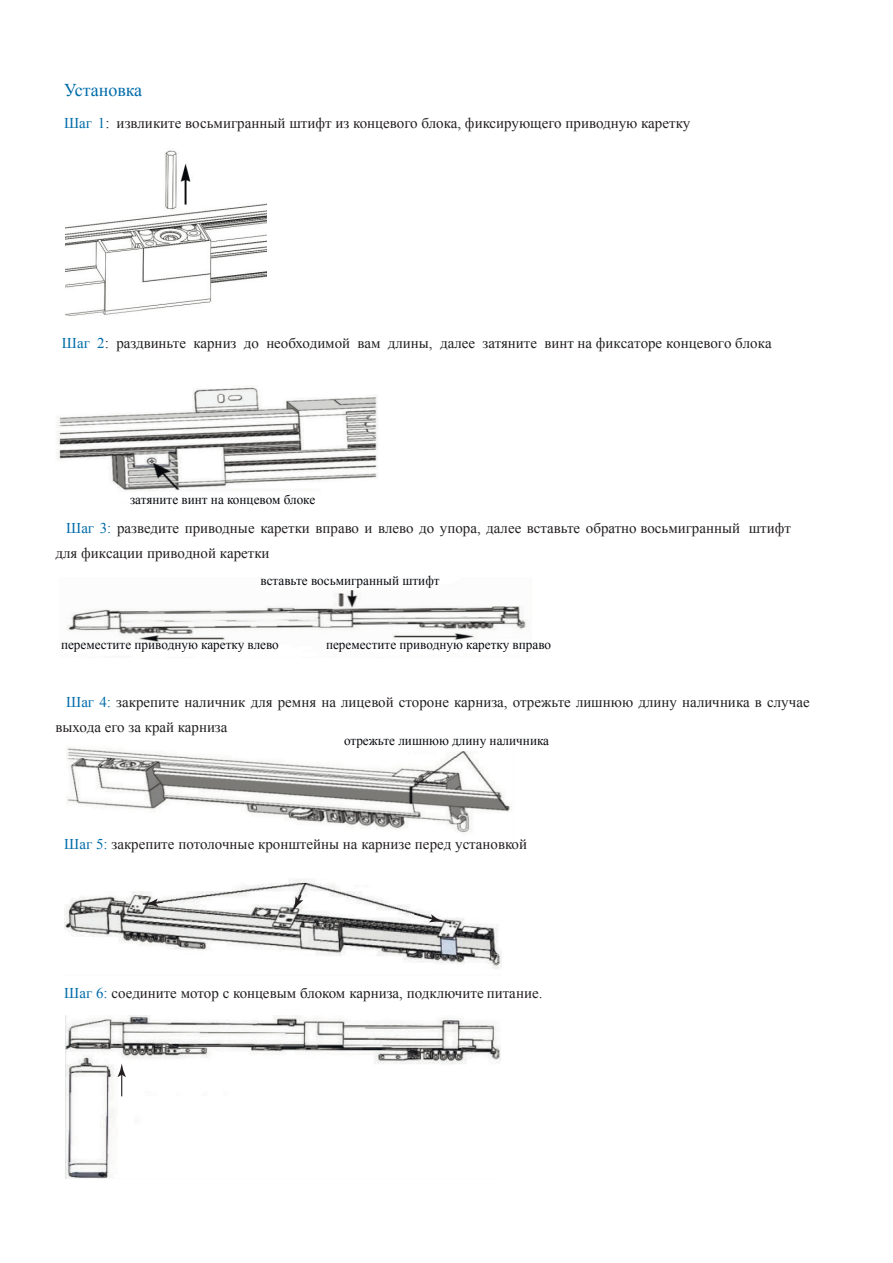
<style>
.page{position:relative;width:893px;height:1263px;background:#fff}
.page>*{position:absolute;margin:0;border:0;box-sizing:border-box;transform-origin:0 0}
.t1{font:18px "Times New Roman";color:#006ca9}
.t2{font:15px/25.2px "Times New Roman";color:#231f20}
.t3{font:15px "Times New Roman";color:#006ca9}
.t4{font:13.5px "Times New Roman";color:#07090e}
.s1{color:#231f20}
.s2{color:#006ca9}
</style>
<div class="page">
<img style="left:65px;top:150px;width:201px;height:166px">
<img style="left:58px;top:387px;width:319px;height:104px">
<img style="left:61px;top:590px;width:466px;height:60px">
<img style="left:67px;top:748px;width:443px;height:85px">
<img style="left:65px;top:878px;width:437px;height:91px">
<img style="left:66px;top:1016px;width:435px;height:163px">
<svg style="left:118px;top:1063px;width:8px;height:33px"></svg>
<svg style="left:145px;top:899px;width:19px;height:8px"></svg>
<svg style="left:413px;top:913px;width:30px;height:9px"></svg>
<svg style="left:293px;top:893px;width:10px;height:18px"></svg>
<p class="t1" style="left:64px;top:78px;width:80px">Установка</p>
<p class="t3" style="left:64px;top:113px;width:47px">Шаг 1<span class="s1">:</span></p>
<p class="t2" style="left:117px;top:110px;width:575px">извликите восьмигранный штифт из концевого блока, фиксирующего приводную каретку</p>
<p class="t2" style="left:62px;top:330px;width:711px"><span class="s2">Шаг 2</span>: раздвиньте карниз до необходимой вам длины, далее затяните винт на фиксаторе концевого блока</p>
<p class="t4" style="left:130px;top:491px;width:187px">затяните винт на концевом блоке</p>
<p class="t2" style="left:55px;top:515px;width:737px;text-indent:11px"><span class="s2">Шаг 3:</span> разведите приводные каретки вправо и влево до упора, далее вставьте обратно восьмигранный штифт для фиксации приводной каретки</p>
<p class="t4" style="left:261px;top:572px;width:181px">вставьте восьмигранный штифт</p>
<p class="t4" style="left:61px;top:635px;width:219px">переместите приводную каретку влево</p>
<p class="t4" style="left:326px;top:635px;width:227px">переместите приводную каретку вправо</p>
<p class="t2" style="left:55px;top:689px;width:756px;text-indent:11px"><span class="s2">Шаг 4:</span> закрепите наличник для ремня на лицевой стороне карниза, отрежьте лишнюю длину наличника в случае выхода его за край карниза</p>
<p class="t4" style="left:344px;top:731px;width:207px">отрежьте лишнюю длину наличника</p>
<p class="t2" style="left:64px;top:831px;width:464px"><span class="s2">Шаг 5:</span> закрепите потолочные кронштейны на карнизе перед установкой</p>
<p class="t2" style="left:64px;top:980px;width:480px"><span class="s2">Шаг 6:</span> соедините мотор с концевым блоком карниза, подключите питание.</p>
</div>
